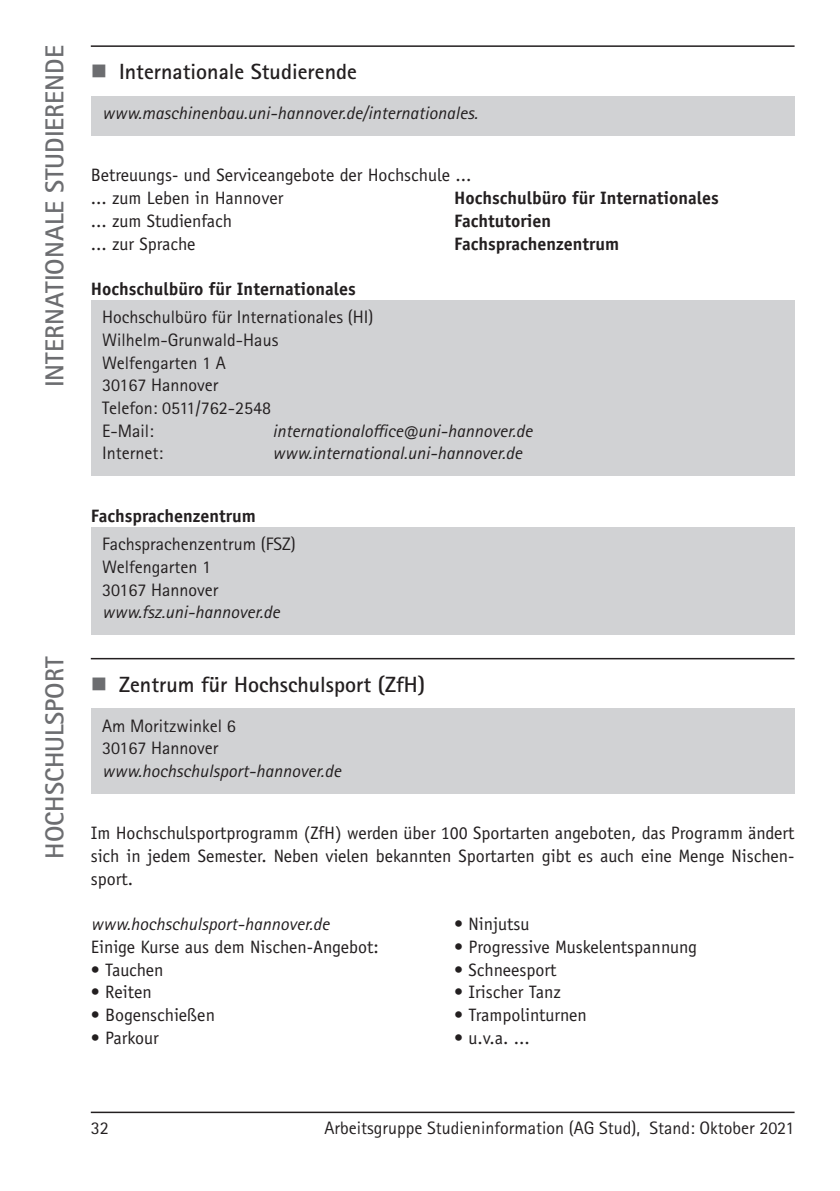
<style>
.page{position:relative;width:840px;height:1191px;background:#fff}
.page>*{position:absolute;margin:0;border:0;box-sizing:border-box;transform-origin:0 0}
.t1{font:700 26px "Rotis Sans Serif Std";color:#6c6d70}
.t2{font:700 22px "Rotis Sans Serif Std";color:#231f20}
.t3{font:18px/22.6px "Officina Sans";color:#231f20}
.t4{font:18px/22.6px "Rotis Sans Serif Std";color:#231f20}
.t5{font:italic 18px "Rotis Sans Serif Std";color:#231f20}
.t6{font:700 18px "Officina Sans";color:#231f20}
</style>
<div class="page">
<hr style="left:91px;top:1111px;width:703px;height:2px;background:#231f20">
<hr style="left:91px;top:45px;width:703px;height:2px;background:#231f20">
<div style="left:91px;top:300px;width:703px;height:176px;background:#d1d2d4"></div>
<div style="left:91px;top:527px;width:703px;height:108px;background:#d1d2d4"></div>
<hr style="left:91px;top:658px;width:703px;height:1px;background:#231f20">
<div style="left:91px;top:709px;width:703px;height:85px;background:#d1d2d4"></div>
<div style="left:91px;top:96px;width:703px;height:40px;background:#d1d2d4"></div>
<h1 class="t1" style="left:38px;top:387px;width:343px;rotate:-90deg">INTERNATIONALE STUDIERENDE</h1>
<h1 class="t1" style="left:38px;top:858px;width:203px;rotate:-90deg">HOCHSCHULSPORT</h1>
<p class="t2" style="left:119px;top:58px;width:239px">Internationale Studierende</p>
<p class="t5" style="left:102px;top:102px;width:377px">www.maschinenbau.uni-hannover.de/internationales.</p>
<p class="t3" style="left:91px;top:164px;width:382px">Betreuungs- und Serviceangebote der Hochschule ... ... zum Leben in Hannover</p>
<p class="t6" style="left:454px;top:187px;width:266px">Hochschulbüro für Internationales</p>
<p class="t3" style="left:91px;top:209px;width:143px">... zum Studienfach</p>
<p class="t6" style="left:454px;top:209px;width:99px">Fachtutorien</p>
<p class="t3" style="left:91px;top:232px;width:106px">... zur Sprache</p>
<p class="t6" style="left:454px;top:232px;width:167px">Fachsprachenzentrum</p>
<p class="t6" style="left:91px;top:277px;width:266px">Hochschulbüro für Internationales</p>
<p class="t4" style="left:102px;top:306px;width:272px">Hochschulbüro für Internationales (HI)<br>Wilhelm-Grunwald-Haus<br>Welfengarten 1 A<br>30167 Hannover<br>Telefon: 0511/762-2548<br>E-Mail:</p>
<p class="t5" style="left:272px;top:420px;width:261px">internationaloffice@uni-hannover.de</p>
<p class="t4" style="left:102px;top:442px;width:62px">Internet:</p>
<p class="t5" style="left:272px;top:443px;width:251px">www.international.uni-hannover.de</p>
<p class="t6" style="left:91px;top:504px;width:167px">Fachsprachenzentrum</p>
<p class="t4" style="left:102px;top:533px;width:195px">Fachsprachenzentrum (FSZ)<br>Welfengarten 1<br>30167 Hannover</p>
<p class="t5" style="left:102px;top:601px;width:179px">www.fsz.uni-hannover.de</p>
<p class="t2" style="left:119px;top:670px;width:307px">Zentrum für Hochschulsport (ZfH)</p>
<p class="t4" style="left:102px;top:714px;width:135px">Am Moritzwinkel 6<br>30167 Hannover</p>
<p class="t5" style="left:102px;top:760px;width:240px">www.hochschulsport-hannover.de</p>
<p class="t3" style="left:91px;top:822px;width:705px;text-align:justify">Im Hochschulsportprogramm (ZfH) werden über 100 Sportarten angeboten, das Programm ändert sich in jedem Semester. Neben vielen bekannten Sportarten gibt es auch eine Menge Nischen&shy;sport.</p>
<p class="t5" style="left:91px;top:913px;width:240px">www.hochschulsport-hannover.de</p>
<p class="t3" style="left:91px;top:935px;width:289px">Einige Kurse aus dem Nischen-Angebot:</p>
<p class="t3" style="left:91px;top:958px;width:74px">• Tauchen</p>
<p class="t3" style="left:91px;top:980px;width:63px">• Reiten</p>
<p class="t3" style="left:91px;top:1003px;width:126px">• Bogenschießen</p>
<p class="t3" style="left:91px;top:1026px;width:70px">• Parkour</p>
<p class="t3" style="left:454px;top:912px;width:77px">• Ninjutsu</p>
<p class="t3" style="left:454px;top:935px;width:244px">• Progressive Muskelentspannung</p>
<p class="t3" style="left:454px;top:958px;width:104px">• Schneesport</p>
<p class="t3" style="left:454px;top:980px;width:108px">• Irischer Tanz</p>
<p class="t3" style="left:454px;top:1003px;width:134px">• Trampolinturnen</p>
<p class="t3" style="left:454px;top:1026px;width:77px">• u.v.a. ...</p>
<p class="t4" style="left:91px;top:1117px;width:19px">32</p>
<p class="t4" style="left:324px;top:1117px;width:471px">Arbeitsgruppe Studieninformation (AG Stud), Stand: Oktober 2021</p>
</div>
